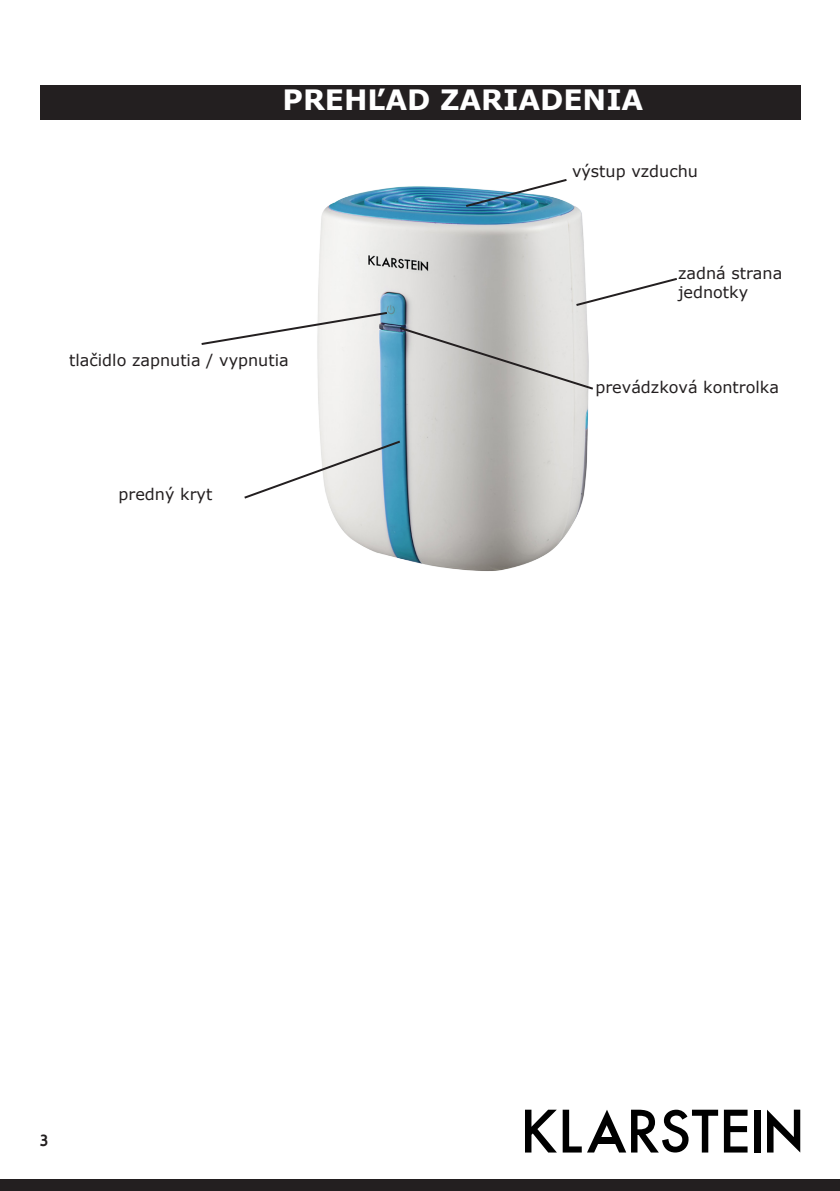
<style>
.page{position:relative;width:840px;height:1191px;background:#fff}
.page>*{position:absolute;margin:0;border:0;box-sizing:border-box;transform-origin:0 0}
.t1{font:700 28px "Verdana";color:#fff}
.t2{font:16px/19.2px "Verdana";color:#231f20}
.t3{font:700 16px "Cabin";color:#231f20}
</style>
<div class="page">
<div style="left:0;top:1179px;width:839px;height:12px;background:#231f20"></div>
<svg style="left:525px;top:1109px;width:31px;height:43px"></svg>
<svg style="left:723px;top:1109px;width:24px;height:43px"></svg>
<div style="left:753px;top:1109px;width:7px;height:43px;background:#000"></div>
<svg style="left:562px;top:1109px;width:155px;height:43px"></svg>
<div style="left:594px;top:1137px;width:24px;height:6px;background:#000"></div>
<svg style="left:767px;top:1109px;width:32px;height:43px"></svg>
<div style="left:40px;top:85px;width:759px;height:35px;background:#231f20"></div>
<img style="left:317px;top:186px;width:271px;height:385px">
<svg style="left:397px;top:325px;width:196px;height:66px;background:#c2c3c2"></svg>
<img style="left:463px;top:179px;width:105px;height:29px">
<svg style="left:573px;top:276px;width:104px;height:31px"></svg>
<svg style="left:244px;top:439px;width:158px;height:61px"></svg>
<svg style="left:201px;top:310px;width:188px;height:36px"></svg>
<h1 class="t1" style="left:282px;top:80px;width:362px">PREHĽAD ZARIADENIA</h1>
<p class="t2" style="left:571px;top:161px;width:127px">výstup vzduchu</p>
<p class="t2" style="left:69px;top:350px;width:221px">tlačidlo zapnutia / vypnutia</p>
<p class="t2" style="left:118px;top:485px;width:95px">predný kryt</p>
<p class="t2" style="left:677px;top:264px;width:106px">zadná strana jednotky</p>
<p class="t2" style="left:595px;top:378px;width:185px">prevádzková kontrolka</p>
<p class="t3" style="left:40px;top:1130px;width:10px">3</p>
</div>
